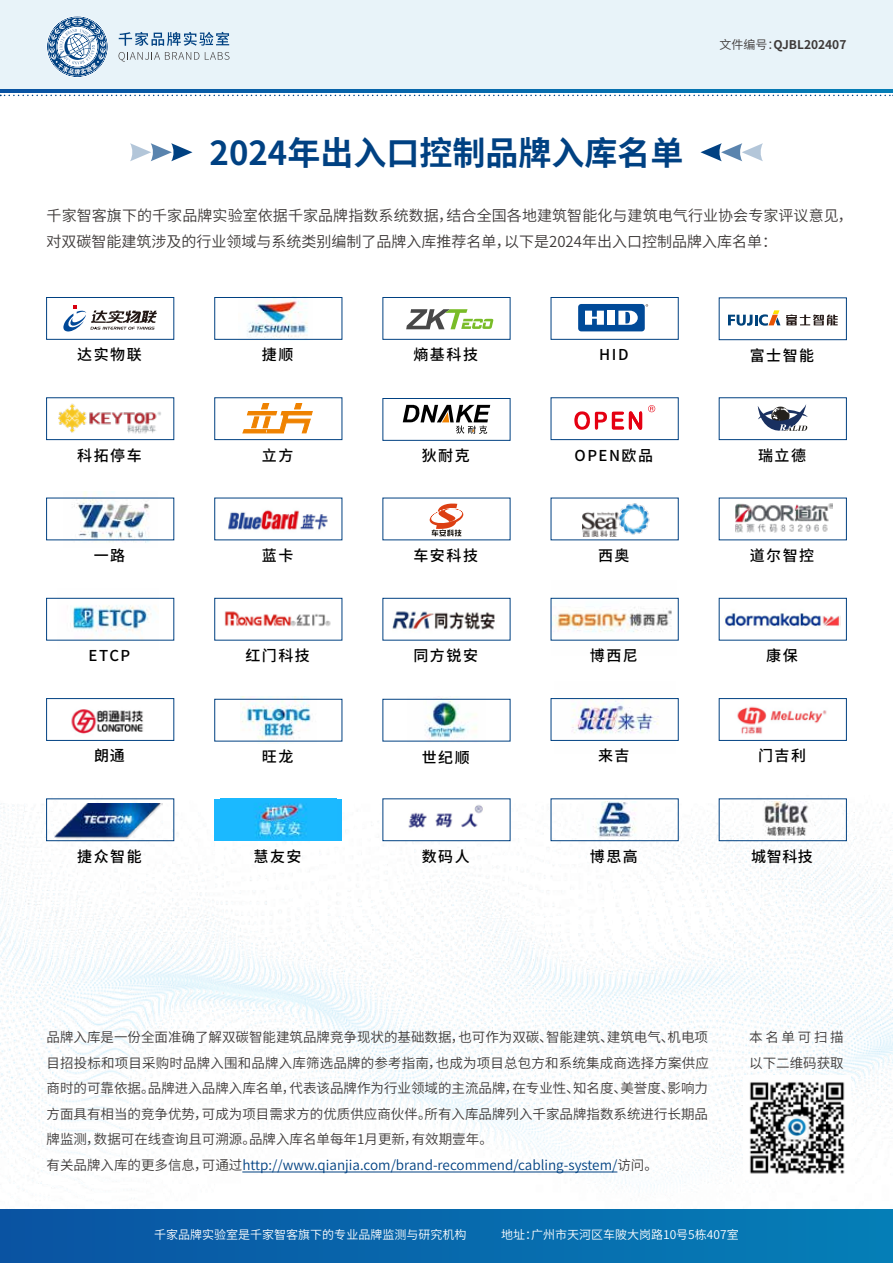
<style>
.page{position:relative;width:893px;height:1263px;background:#fff}
.page>*{position:absolute;margin:0;border:0;box-sizing:border-box;transform-origin:0 0}
.t1{font:700 33px "Source Han Sans CN";color:#004182}
.t2{font:15px/25.5px "Source Han Sans CN";letter-spacing:.005em;color:#3e3a39}
.t3{font:500 15px "Source Han Sans CN";letter-spacing:.1em;color:#000}
.t4{font:13.5px/25.5px "Source Han Sans CN";color:#3e3a39}
.t5{font:12px "Source Han Sans CN";color:#fff}
.t6{font:700 12px "Source Han Sans CN";color:#3e3a39}
.s1{font-weight:400}
.s2{color:#004182}
</style>
<div class="page">
<img style="left:0;top:92px;width:893px;height:1101px">
<div style="left:0;top:0;width:893px;height:92px;background:#e8f3f9"></div>
<svg style="left:47px;top:17px;width:61px;height:60px"></svg>
<svg style="left:119px;top:32px;width:110px;height:14px"></svg>
<svg style="left:119px;top:52px;width:80px;height:10px"></svg>
<svg style="left:205px;top:52px;width:24px;height:8px"></svg>
<svg style="left:0;top:90px;width:893px;height:2px;background:#0768ac"></svg>
<div style="left:0;top:1209px;width:893px;height:54px;background:linear-gradient(to right,#0a53a2,#057fb7)"></div>
<hr style="left:242px;top:1172px;width:375px;height:1px;background:#004182">
<img style="left:744px;top:1075px;width:106px;height:105px">
<div style="left:383px;top:297px;width:127px;height:42px;border:1px solid #004182"></div>
<div style="left:383px;top:398px;width:127px;height:42px;border:1px solid #004182"></div>
<div style="left:551px;top:297px;width:127px;height:42px;border:1px solid #004182"></div>
<div style="left:719px;top:298px;width:128px;height:42px;border:1px solid #004182"></div>
<div style="left:719px;top:398px;width:128px;height:42px;border:1px solid #004182"></div>
<svg style="left:130px;top:143px;width:62px;height:18px"></svg>
<svg style="left:700px;top:143px;width:63px;height:18px"></svg>
<svg style="left:0;top:95px;width:893px;height:1px"></svg>
<div style="left:46px;top:398px;width:128px;height:42px;border:1px solid #004182"></div>
<div style="left:551px;top:398px;width:127px;height:42px;border:1px solid #004182"></div>
<div style="left:46px;top:799px;width:128px;height:42px;border:1px solid #004182"></div>
<div style="left:719px;top:799px;width:128px;height:42px;border:1px solid #004182"></div>
<div style="left:215px;top:398px;width:127px;height:42px;border:1px solid #004182"></div>
<div style="left:46px;top:297px;width:128px;height:42px;border:1px solid #004182"></div>
<svg style="left:63px;top:305px;width:94px;height:27px"></svg>
<svg style="left:406px;top:309px;width:87px;height:20px"></svg>
<div style="left:578px;top:304px;width:67px;height:27px;background:#004a98;border-radius:3px"></div>
<div style="left:608px;top:311px;width:7px;height:14px;background:#fff"></div>
<svg style="left:585px;top:311px;width:19px;height:14px"></svg>
<svg style="left:618px;top:311px;width:20px;height:14px"></svg>
<svg style="left:728px;top:310px;width:52px;height:16px"></svg>
<svg style="left:786px;top:315px;width:52px;height:10px"></svg>
<svg style="left:242px;top:403px;width:71px;height:30px"></svg>
<svg style="left:574px;top:411px;width:68px;height:19px"></svg>
<svg style="left:648px;top:405px;width:7px;height:7px"></svg>
<svg style="left:758px;top:404px;width:50px;height:37px"></svg>
<svg style="left:430px;top:502px;width:39px;height:34px"></svg>
<svg style="left:403px;top:405px;width:87px;height:29px"></svg>
<img style="left:238px;top:296px;width:74px;height:44px">
<div style="left:215px;top:297px;width:127px;height:42px;border:1px solid #004182"></div>
<img style="left:57px;top:397px;width:108px;height:43px">
<img style="left:63px;top:491px;width:95px;height:57px">
<img style="left:227px;top:488px;width:103px;height:62px">
<img style="left:582px;top:501px;width:73px;height:36px">
<img style="left:736px;top:501px;width:96px;height:36px">
<img style="left:57px;top:589px;width:102px;height:61px">
<div style="left:46px;top:598px;width:128px;height:42px;border:1px solid #004182"></div>
<img style="left:220px;top:585px;width:116px;height:69px">
<div style="left:215px;top:598px;width:127px;height:42px;border:1px solid #004182"></div>
<img style="left:392px;top:588px;width:105px;height:63px">
<div style="left:383px;top:598px;width:127px;height:42px;border:1px solid #004182"></div>
<img style="left:551px;top:580px;width:126px;height:75px">
<div style="left:551px;top:598px;width:127px;height:42px;border:1px solid #004182"></div>
<img style="left:725px;top:584px;width:116px;height:70px">
<div style="left:719px;top:598px;width:128px;height:42px;border:1px solid #004182"></div>
<img style="left:67px;top:695px;width:83px;height:50px">
<div style="left:46px;top:698px;width:128px;height:43px;border:1px solid #004182"></div>
<img style="left:241px;top:696px;width:75px;height:48px">
<div style="left:215px;top:699px;width:127px;height:42px;border:1px solid #004182"></div>
<img style="left:408px;top:696px;width:77px;height:47px">
<div style="left:383px;top:699px;width:127px;height:42px;border:1px solid #004182"></div>
<img style="left:555px;top:681px;width:120px;height:73px">
<div style="left:551px;top:698px;width:127px;height:43px;border:1px solid #004182"></div>
<img style="left:728px;top:688px;width:108px;height:64px">
<div style="left:719px;top:698px;width:128px;height:43px;border:1px solid #004182"></div>
<img style="left:54px;top:803px;width:108px;height:36px">
<div style="left:215px;top:799px;width:127px;height:42px;background:#1bb8ff"></div>
<img style="left:255px;top:803px;width:52px;height:36px">
<img style="left:385px;top:801px;width:123px;height:38px">
<div style="left:383px;top:799px;width:127px;height:42px;border:1px solid #004182"></div>
<img style="left:585px;top:802px;width:59px;height:36px">
<div style="left:551px;top:799px;width:127px;height:42px;border:1px solid #004182"></div>
<img style="left:754px;top:802px;width:60px;height:36px">
<h1 class="t1" style="left:210px;top:134px;width:475px">2024年出入口控制品牌入库名单</h1>
<p class="t6" style="left:719px;top:38px;width:128px"><span class="s1">文件编号：</span>QJBL202407</p>
<p class="t2" style="left:47px;top:203px;width:808px">千家智客旗下的千家品牌实验室依据千家品牌指数系统数据，结合全国各地建筑智能化与建筑电气行业协会专家评议意见，对双碳智能建筑涉及的行业领域与系统类别编制了品牌入库推荐名单，以下是2024年出入口控制品牌入库名单：</p>
<p class="t3" style="left:77px;top:346px;width:66px">达实物联</p>
<p class="t3" style="left:413px;top:346px;width:66px">熵基科技</p>
<p class="t3" style="left:262px;top:346px;width:33px">捷顺</p>
<p class="t3" style="left:599px;top:346px;width:31px">HID</p>
<p class="t3" style="left:750px;top:347px;width:66px">富士智能</p>
<p class="t3" style="left:262px;top:447px;width:33px">立方</p>
<p class="t3" style="left:758px;top:447px;width:49px">瑞立德</p>
<p class="t3" style="left:77px;top:447px;width:66px">科拓停车</p>
<p class="t3" style="left:575px;top:447px;width:80px">OPEN欧品</p>
<p class="t3" style="left:422px;top:447px;width:49px">狄耐克</p>
<p class="t3" style="left:94px;top:547px;width:33px">一路</p>
<p class="t3" style="left:262px;top:547px;width:33px">蓝卡</p>
<p class="t3" style="left:413px;top:547px;width:66px">车安科技</p>
<p class="t3" style="left:750px;top:547px;width:66px">道尔智控</p>
<p class="t3" style="left:598px;top:547px;width:33px">西奥</p>
<p class="t3" style="left:89px;top:647px;width:43px">ETCP</p>
<p class="t3" style="left:245px;top:647px;width:66px">红门科技</p>
<p class="t3" style="left:413px;top:647px;width:66px">同方锐安</p>
<p class="t3" style="left:590px;top:647px;width:49px">博西尼</p>
<p class="t3" style="left:766px;top:647px;width:33px">康保</p>
<p class="t3" style="left:94px;top:747px;width:32px">朗通</p>
<p class="t3" style="left:262px;top:748px;width:33px">旺龙</p>
<p class="t3" style="left:422px;top:749px;width:49px">世纪顺</p>
<p class="t3" style="left:598px;top:747px;width:33px">来吉</p>
<p class="t3" style="left:758px;top:747px;width:49px">门吉利</p>
<p class="t3" style="left:77px;top:848px;width:66px">捷众智能</p>
<p class="t3" style="left:751px;top:848px;width:63px">城智科技</p>
<p class="t3" style="left:254px;top:848px;width:49px">慧友安</p>
<p class="t3" style="left:422px;top:848px;width:49px">数码人</p>
<p class="t3" style="left:590px;top:848px;width:49px">博思高</p>
<p class="t4" style="left:47px;top:1025px;width:664px">品牌入库是一份全面准确了解双碳智能建筑品牌竞争现状的基础数据，也可作为双碳、智能建筑、建筑电气、机电项目招投标和项目采购时品牌入围和品牌入库筛选品牌的参考指南，也成为项目总包方和系统集成商选择方案供应商时的可靠依据。品牌进入品牌入库名单，代表该品牌作为行业领域的主流品牌，在专业性、知名度、美誉度、影响力方面具有相当的竞争优势，可成为项目需求方的优质供应商伙伴。所有入库品牌列入千家品牌指数系统进行长期品牌监测，数据可在线查询且可溯源。品牌入库名单每年1月更新，有效期壹年。<br>有关品牌入库的更多信息，可通过<span class="s2">http://www.qianjia.com/brand-recommend/cabling-system/</span>访问。</p>
<p class="t4" style="left:749px;top:1025px;width:96px">本名单可扫描以下二维码获取</p>
<p class="t5" style="left:154px;top:1228px;width:313px">千家品牌实验室是千家智客旗下的专业品牌监测与研究机构</p>
<p class="t5" style="left:501px;top:1228px;width:239px">地址：广州市天河区车陂大岗路10号5栋407室</p>
</div>
